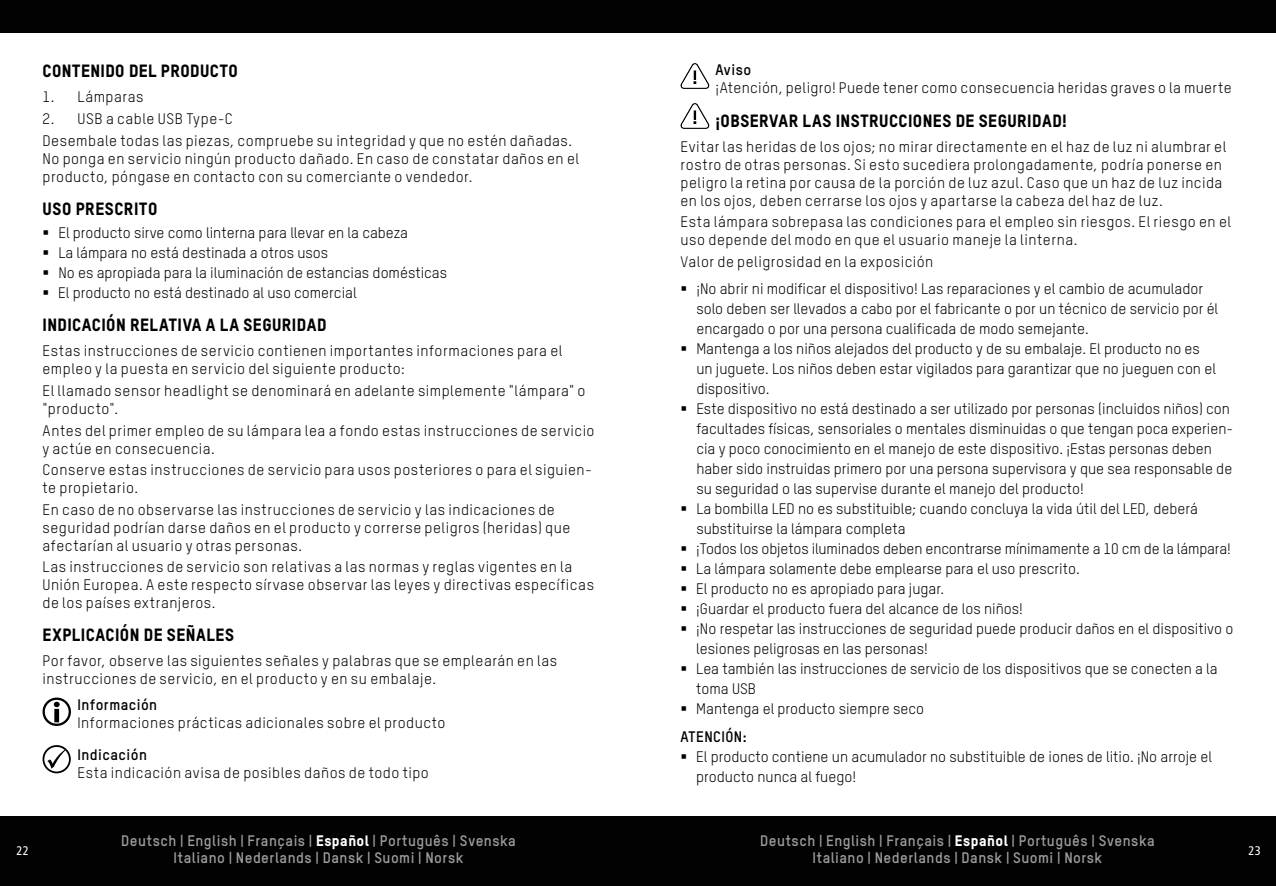
<style>
.page{position:relative;width:1276px;height:886px;background:#fff}
.page>*{position:absolute;margin:0;border:0;box-sizing:border-box;transform-origin:0 0}
.t1{font:800 17.5px "TSTARPRO";letter-spacing:.03em;color:#000}
.t2{font:15px/18px "TSTARPRO";letter-spacing:.025em;color:#000}
.t3{font:15px/20px "TSTARPRO";color:#000}
.t4{font:700 15px/17.5px "TSTARPRO";letter-spacing:.03em;color:#9d9d9c;text-align:center}
.t5{font:15px "TSTARPRO";letter-spacing:-.01em;color:#000}
.t6{font:700 15px "TSTARPRO";letter-spacing:.03em;color:#000}
.t7{font:condensed 12.5px "Frutiger LT Std";color:#fff}
.s1{font-weight:700}
.s2{font-weight:800;color:#fff}
</style>
<div class="page">
<div style="left:0;top:816px;width:1276px;height:70px;background:#020203"></div>
<div style="left:0;top:0;width:1276px;height:33px;background:#020203"></div>
<svg style="left:43px;top:698px;width:28px;height:28px"></svg>
<svg style="left:47px;top:750px;width:18px;height:19px"></svg>
<div style="left:43px;top:745px;width:28px;height:28px;border:2px solid #000;border-radius:50%"></div>
<svg style="left:680px;top:63px;width:29px;height:26px"></svg>
<svg style="left:680px;top:103px;width:29px;height:26px"></svg>
<p class="t1" style="left:43px;top:59px;width:197px">CONTENIDO DEL PRODUCTO</p>
<p class="t2" style="left:43px;top:87px;width:103px">1. Lámparas</p>
<p class="t2" style="left:43px;top:107px;width:531px;line-height:21.5px">2. USB a cable USB Type-C<br>Desembale todas las piezas, compruebe su integridad y que no estén dañadas.</p>
<p class="t2" style="left:43px;top:149px;width:538px">No ponga en servicio ningún producto dañado. En caso de constatar daños en el producto, póngase en contacto con su comerciante o vendedor.</p>
<p class="t1" style="left:43px;top:196px;width:116px">USO PRESCRITO</p>
<p class="t3" style="left:43px;top:222px;width:367px">▪ El producto sirve como linterna para llevar en la cabeza</p>
<p class="t3" style="left:42px;top:242px;width:287px">▪ La lámpara no está destinada a otros usos</p>
<p class="t3" style="left:42px;top:262px;width:406px">▪ No es apropiada para la iluminación de estancias domésticas</p>
<p class="t3" style="left:42px;top:282px;width:316px">▪ El producto no está destinado al uso comercial</p>
<p class="t1" style="left:43px;top:313px;width:285px">INDICACIÓN RELATIVA A LA SEGURIDAD</p>
<p class="t2" style="left:43px;top:341px;width:521px">Estas instrucciones de servicio contienen importantes informaciones para el empleo y la puesta en servicio del siguiente producto:</p>
<p class="t2" style="left:43px;top:381px;width:544px">El llamado sensor headlight se denominará en adelante simplemente "lámpara" o "producto".</p>
<p class="t2" style="left:43px;top:421px;width:553px">Antes del primer empleo de su lámpara lea a fondo estas instrucciones de servicio y actúe en consecuencia.</p>
<p class="t2" style="left:43px;top:460px;width:551px">Conserve estas instrucciones de servicio para usos posteriores o para el siguien&shy;te propietario.</p>
<p class="t2" style="left:43px;top:500px;width:529px">En caso de no observarse las instrucciones de servicio y las indicaciones de seguridad podrían darse daños en el producto y correrse peligros (heridas) que afectarían al usuario y otras personas.</p>
<p class="t2" style="left:43px;top:557px;width:553px">Las instrucciones de servicio son relativas a las normas y reglas vigentes en la<br>Unión Europea. A este respecto sírvase observar las leyes y directivas específicas de los países extranjeros.</p>
<p class="t1" style="left:43px;top:623px;width:193px">EXPLICACIÓN DE SEÑALES</p>
<p class="t2" style="left:43px;top:651px;width:516px">Por favor, observe las siguientes señales y palabras que se emplearán en las instrucciones de servicio, en el producto y en su embalaje.</p>
<p class="t6" style="left:78px;top:694px;width:81px">Información</p>
<p class="t2" style="left:78px;top:712px;width:369px">Informaciones prácticas adicionales sobre el producto</p>
<p class="t6" style="left:78px;top:744px;width:71px">Indicación</p>
<p class="t2" style="left:78px;top:763px;width:353px">Esta indicación avisa de posibles daños de todo tipo</p>
<p class="t6" style="left:715px;top:60px;width:37px">Aviso</p>
<p class="t2" style="left:715px;top:78px;width:518px">¡Atención, peligro! Puede tener como consecuencia heridas graves o la muerte</p>
<p class="t1" style="left:715px;top:108px;width:353px">¡OBSERVAR LAS INSTRUCCIONES DE SEGURIDAD!</p>
<p class="t2" style="left:680px;top:137px;width:547px">Evitar las heridas de los ojos; no mirar directamente en el haz de luz ni alumbrar el rostro de otras personas. Si esto sucediera prolongadamente, podría ponerse en peligro la retina por causa de la porción de luz azul. Caso que un haz de luz incida en los ojos, deben cerrarse los ojos y apartarse la cabeza del haz de luz.</p>
<p class="t2" style="left:680px;top:212px;width:552px">Esta lámpara sobrepasa las condiciones para el empleo sin riesgos. El riesgo en el uso depende del modo en que el usuario maneje la linterna.</p>
<p class="t2" style="left:680px;top:252px;width:254px">Valor de peligrosidad en la exposición</p>
<p class="t3" style="left:696px;top:278px;width:523px;text-indent:-16px">▪ ¡No abrir ni modificar el dispositivo! Las reparaciones y el cambio de acumulador solo deben ser llevados a cabo por el fabricante o por un técnico de servicio por él encargado o por una persona cualificada de modo semejante.</p>
<p class="t3" style="left:696px;top:338px;width:521px;text-indent:-16px">▪ Mantenga a los niños alejados del producto y de su embalaje. El producto no es un juguete. Los niños deben estar vigilados para garantizar que no jueguen con el dispositivo.</p>
<p class="t3" style="left:696px;top:398px;width:538px;text-indent:-16px">▪ Este dispositivo no está destinado a ser utilizado por personas (incluidos niños) con facultades físicas, sensoriales o mentales disminuidas o que tengan poca experien&shy;cia y poco conocimiento en el manejo de este dispositivo. ¡Estas personas deben haber sido instruidas primero por una persona supervisora y que sea responsable de su seguridad o las supervise durante el manejo del producto!</p>
<p class="t3" style="left:696px;top:498px;width:503px;text-indent:-16px">▪ La bombilla LED no es substituible; cuando concluya la vida útil del LED, deberá substituirse la lámpara completa</p>
<p class="t5" style="left:680px;top:538px;width:552px">▪ ¡Todos los objetos iluminados deben encontrarse mínimamente a 10 cm de la lámpara!</p>
<p class="t3" style="left:680px;top:558px;width:401px">▪ La lámpara solamente debe emplearse para el uso prescrito.</p>
<p class="t3" style="left:680px;top:578px;width:265px">▪ El producto no es apropiado para jugar.</p>
<p class="t3" style="left:680px;top:598px;width:344px">▪ ¡Guardar el producto fuera del alcance de los niños!</p>
<p class="t3" style="left:696px;top:618px;width:538px;text-indent:-16px">▪ ¡No respetar las instrucciones de seguridad puede producir daños en el dispositivo o lesiones peligrosas en las personas!</p>
<p class="t3" style="left:696px;top:658px;width:523px;text-indent:-16px">▪ Lea también las instrucciones de servicio de los dispositivos que se conecten a la toma USB</p>
<p class="t3" style="left:680px;top:693px;width:245px;line-height:28.8px">▪ Mantenga el producto siempre seco<br><span class="s1">ATENCIÓN:</span></p>
<p class="t3" style="left:696px;top:746px;width:517px;text-indent:-16px">▪ El producto contiene un acumulador no substituible de iones de litio. ¡No arroje el producto nunca al fuego!</p>
<p class="t4" style="left:121px;top:830px;width:396px">Deutsch | English | Français | <span class="s2">Español</span> | Português | Svenska<br>Italiano | Nederlands | Dansk | Suomi | Norsk</p>
<p class="t4" style="left:760px;top:830px;width:396px">Deutsch | English | Français | <span class="s2">Español</span> | Português | Svenska<br>Italiano | Nederlands | Dansk | Suomi | Norsk</p>
<p class="t7" style="left:16px;top:843px;width:14px">22</p>
<p class="t7" style="left:1248px;top:843px;width:14px">23</p>
</div>
